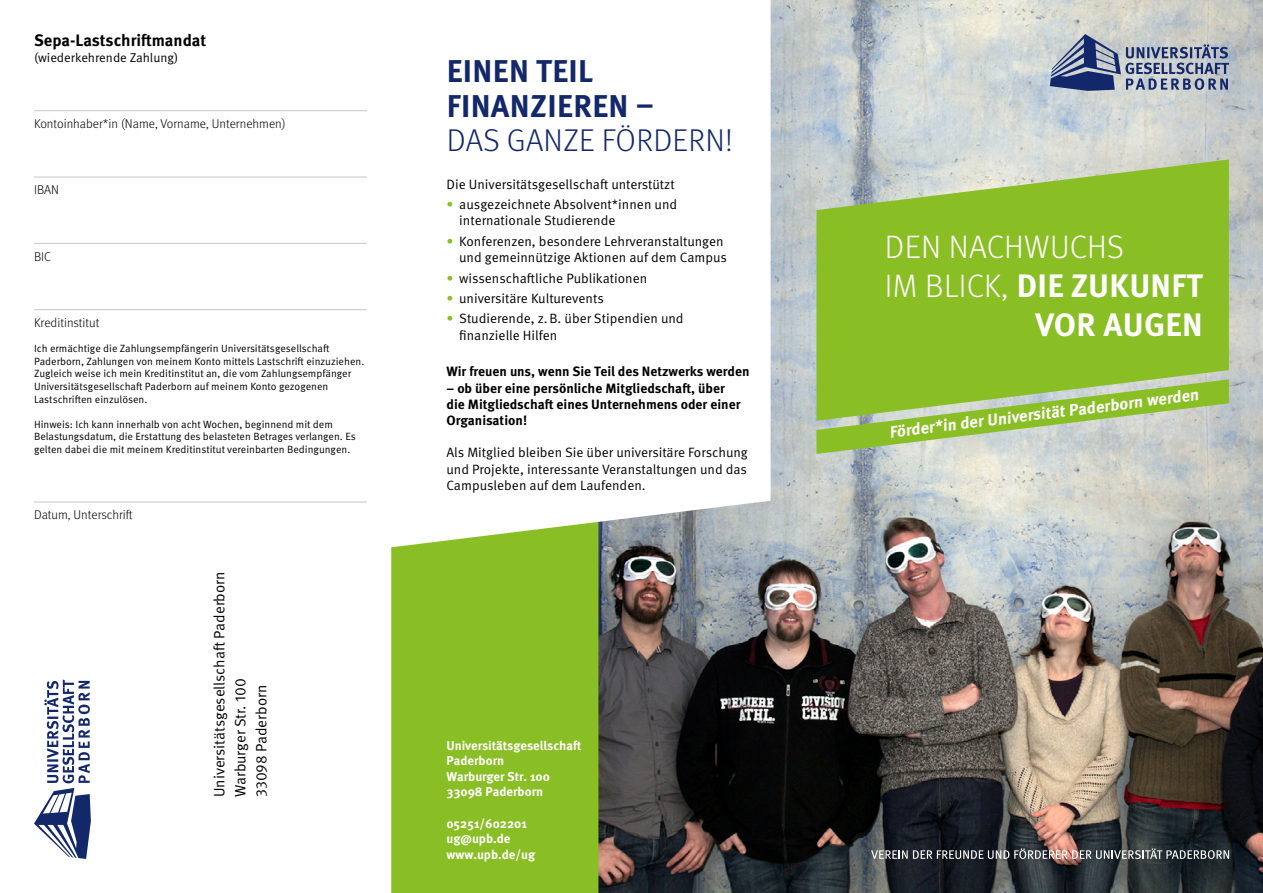
<style>
.page{position:relative;width:1263px;height:893px;background:#fff}
.page>*{position:absolute;margin:0;border:0;box-sizing:border-box;transform-origin:0 0}
.t1{font:700 32.55px "Meta Pro";letter-spacing:.01em;color:#fff}
.t2{font:300 32.55px "Meta Pro";letter-spacing:.01em;color:#fff}
.t3{font:700 31.5px/34.5px "Meta Pro";letter-spacing:.01em;color:#12286a}
.t4{font:300 31.5px "Meta Pro";letter-spacing:.01em;color:#12286a}
.t5{font:700 16.5px "Meta Pro";color:#fff}
.t6{font:700 16.5px "Meta Pro";color:#000}
.t7{font:15px/21px "Meta Pro Norm";color:#000}
.t8{font:13.5px/16.2px "Meta Pro Norm";color:#000}
.t9{font:700 13.5px/16.2px "Meta Pro";color:#000}
.t10{font:700 12.75px/15.3px "Meta Pro";color:#fff}
.t11{font:300 12.75px "Meta Pro";color:#000}
.t12{font:12.75px "Meta Pro Norm";color:#000}
.t13{font:10.5px/12.6px "Meta Pro Norm";color:#000}
.s1{color:#8abe25}
.s2{font-weight:300}
</style>
<div class="page">
<img style="left:598px;top:359px;width:665px;height:534px">
<img style="left:771px;top:190px;width:492px;height:169px">
<img style="left:771px;top:0;width:492px;height:190px">
<div style="left:391px;top:549px;width:207px;height:344px;background:#8abe25"></div>
<svg style="left:391px;top:0;width:380px;height:549px"></svg>
<svg style="left:816px;top:159px;width:413px;height:220px;background:#92c039"></svg>
<svg style="left:1050px;top:34px;width:179px;height:57px;background:#8b95aa"></svg>
<svg style="left:34px;top:680px;width:57px;height:179px"></svg>
<svg style="left:871px;top:848px;width:358px;height:11px;background:#6c6c6e"></svg>
<hr style="left:34px;top:110px;width:333px;height:1px;background:#c5c7c7">
<hr style="left:34px;top:177px;width:333px;height:1px;background:#c5c7c7">
<hr style="left:34px;top:243px;width:333px;height:1px;background:#c5c7c7">
<hr style="left:34px;top:309px;width:333px;height:1px;background:#c5c7c7">
<hr style="left:34px;top:502px;width:333px;height:1px;background:#c5c7c7">
<svg style="left:816px;top:379px;width:413px;height:75px;background:#a7c672"></svg>
<h3 class="t6" style="left:34px;top:28px;width:174px">Sepa-Lastschriftmandat</h3>
<p class="t12" style="left:34px;top:48px;width:146px">(wiederkehrende Zahlung)</p>
<p class="t11" style="left:34px;top:114px;width:253px">Kontoinhaber*in (Name, Vorname, Unternehmen)</p>
<p class="t11" style="left:34px;top:181px;width:27px">IBAN</p>
<p class="t11" style="left:34px;top:247px;width:19px">BIC</p>
<p class="t11" style="left:34px;top:313px;width:67px">Kreditinstitut</p>
<p class="t13" style="left:34px;top:342px;width:332px">Ich ermächtige die Zahlungsempfängerin Universitätsgesellschaft Paderborn, Zahlungen von meinem Konto mittels Lastschrift einzuziehen.<br>Zugleich weise ich mein Kreditinstitut an, die vom Zahlungsempfänger Universitätsgesellschaft Paderborn auf meinem Konto gezogenen Lastschriften einzulösen.</p>
<p class="t13" style="left:34px;top:417px;width:323px">Hinweis: Ich kann innerhalb von acht Wochen, beginnend mit dem<br>Belastungsdatum, die Erstattung des belasteten Betrages verlangen. Es gelten dabei die mit meinem Kreditinstitut vereinbarten Bedingungen.</p>
<p class="t11" style="left:34px;top:506px;width:100px">Datum, Unterschrift</p>
<h3 class="t7" style="left:208px;top:797px;width:227px;rotate:-90deg">Universitätsgesellschaft Paderborn<br>Warburger Str. 100<br>33098 Paderborn</h3>
<h2 class="t3" style="left:447px;top:52px;width:209px">EINEN TEIL<br>FINANZIEREN –</h2>
<h2 class="t4" style="left:447px;top:118px;width:288px">DAS GANZE FÖRDERN!</h2>
<p class="t8" style="left:446px;top:175px;width:230px">Die Universitätsgesellschaft unterstützt</p>
<p class="t8" style="left:459px;top:196px;width:219px;text-indent:-13px"><span class="s1">•</span> ausgezeichnete Absolvent*innen und internationale Studierende</p>
<p class="t8" style="left:446px;top:232px;width:282px;text-align:right"><span class="s1">•</span> Konferenzen, besondere Lehrveranstaltungen und gemeinnützige Aktionen auf dem Campus</p>
<p class="t8" style="left:446px;top:269px;width:202px"><span class="s1">•</span> wissenschaftliche Publikationen</p>
<p class="t8" style="left:446px;top:289px;width:159px"><span class="s1">•</span> universitäre Kulturevents</p>
<p class="t8" style="left:459px;top:310px;width:226px;text-indent:-13px"><span class="s1">•</span> Studierende, z.B. über Stipendien und finanzielle Hilfen</p>
<p class="t9" style="left:446px;top:363px;width:304px">Wir freuen uns, wenn Sie Teil des Netzwerks werden</p>
<p class="t9" style="left:446px;top:379px;width:295px">– ob über eine persönliche Mitgliedschaft, über die Mitgliedschaft eines Unternehmens oder einer<br>Organisation!</p>
<p class="t8" style="left:446px;top:444px;width:303px;text-align:justify">Als Mitglied bleiben Sie über universitäre Forschung und Projekte, interessante Veranstaltungen und das Campusleben auf dem Laufenden.</p>
<p class="t10" style="left:446px;top:737px;width:136px">Universitätsgesellschaft<br>Paderborn<br>Warburger Str. 100<br>33098 Paderborn</p>
<p class="t10" style="left:446px;top:815px;width:90px">05251/602201 ug@upb.de www.upb.de/ug</p>
<h1 class="t2" style="left:885px;top:224px;width:241px">DEN NACHWUCHS</h1>
<h1 class="t1" style="left:885px;top:261px;width:319px"><span class="s2">IM BLICK,</span> DIE ZUKUNFT</h1>
<h1 class="t1" style="left:1035px;top:300px;width:169px">VOR AUGEN</h1>
<h3 class="t5" style="left:888px;top:419px;width:313px;rotate:-7deg">Förder*in der Universität Paderborn werden</h3>
</div>
